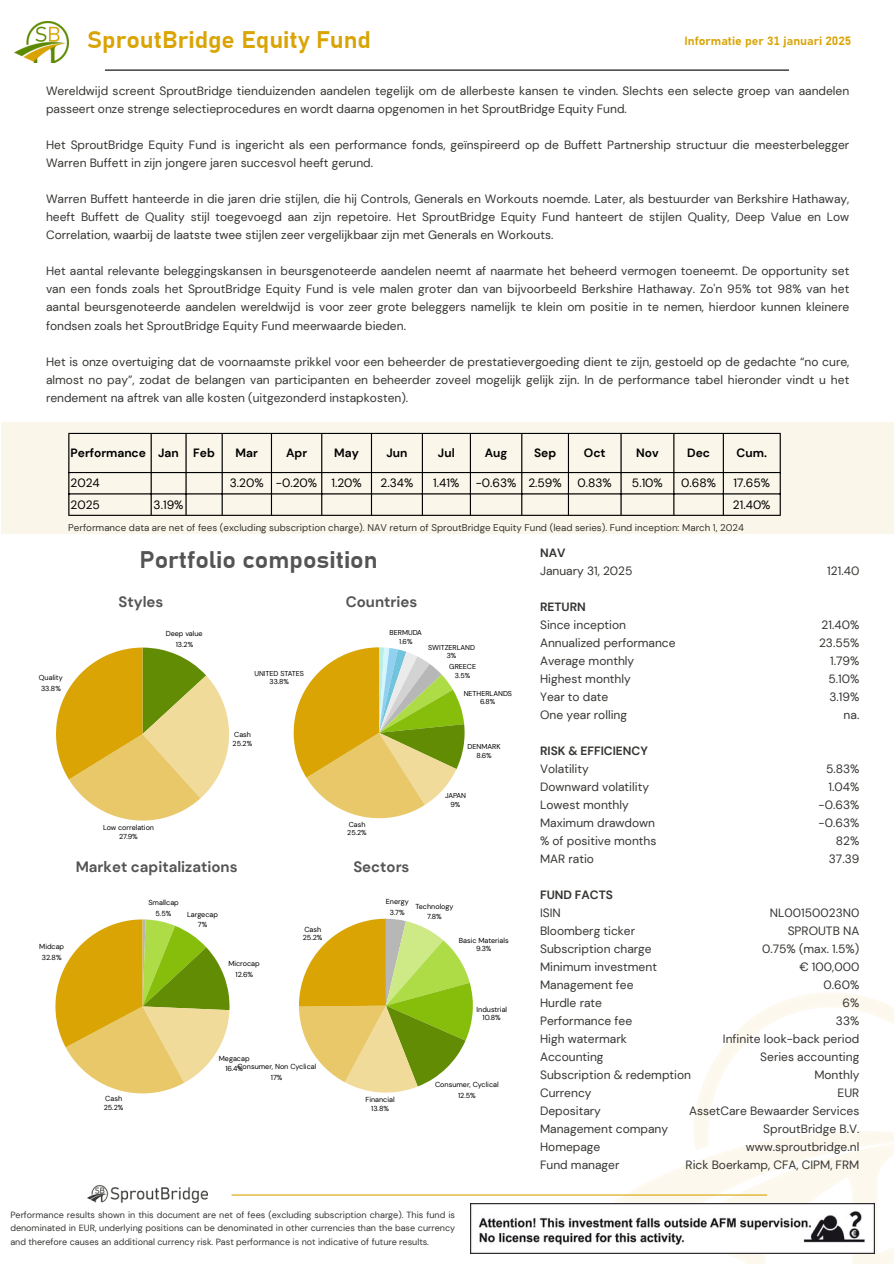
<style>
.page{position:relative;width:894px;height:1264px;background:#fff}
.page>*{position:absolute;margin:0;border:0;box-sizing:border-box;transform-origin:0 0}
.t1{font:700 24px "Grandview";color:#d9a404}
.t2{font:700 24px "Grandview";color:#545454}
.t3{font:700 15px "DM Sans";color:#545454}
.t4{font:12px/18px "DM Sans";color:#363532}
.t5{font:12px "DM Sans";color:#000}
.t6{font:700 12px "DM Sans";color:#000}
.t7{font:700 12px "Grandview";color:#d9a404}
.t8{font:9.75px "DM Sans";color:#363532}
.t9{font:9px/13.5px "DM Sans";color:#363532;text-align:justify}
.t10{font:7.2px/10.5px "DM Sans";color:#000;text-align:center}
.t11{font:7.05px/8.6px "DM Sans";color:#000;text-align:center}
.s1{font-weight:700}
</style>
<div class="page">
<img style="left:614px;top:993px;width:279px;height:270px">
<img style="left:87px;top:1185px;width:120px;height:17px">
<hr style="left:231px;top:1194px;width:536px;height:1px;background:#d9a404">
<div style="left:1px;top:423px;width:892px;height:111px;background:#faf6ea"></div>
<hr style="left:68px;top:434px;width:1px;height:81px;background:#000">
<hr style="left:150px;top:434px;width:2px;height:81px;background:#000">
<hr style="left:185px;top:434px;width:1px;height:81px;background:#000">
<hr style="left:221px;top:434px;width:2px;height:81px;background:#000">
<hr style="left:271px;top:434px;width:1px;height:81px;background:#000">
<hr style="left:321px;top:434px;width:1px;height:81px;background:#000">
<hr style="left:371px;top:434px;width:1px;height:81px;background:#000">
<hr style="left:421px;top:434px;width:2px;height:81px;background:#000">
<hr style="left:469px;top:434px;width:2px;height:81px;background:#000">
<hr style="left:521px;top:434px;width:1px;height:81px;background:#000">
<hr style="left:567px;top:434px;width:2px;height:81px;background:#000">
<hr style="left:620px;top:434px;width:1px;height:81px;background:#000">
<hr style="left:673px;top:434px;width:1px;height:81px;background:#000">
<hr style="left:722px;top:434px;width:1px;height:81px;background:#000">
<hr style="left:779px;top:434px;width:1px;height:81px;background:#000">
<hr style="left:68px;top:433px;width:712px;height:1px;background:#000">
<hr style="left:68px;top:472px;width:712px;height:1px;background:#000">
<hr style="left:68px;top:493px;width:712px;height:1px;background:#000">
<hr style="left:68px;top:515px;width:712px;height:1px;background:#000">
<img style="left:15px;top:22px;width:54px;height:40px">
<img style="left:470px;top:1202px;width:404px;height:51px">
<svg style="left:56px;top:647px;width:173px;height:173px"></svg>
<svg style="left:55px;top:919px;width:174px;height:174px"></svg>
<svg style="left:293px;top:647px;width:172px;height:171px"></svg>
<svg style="left:299px;top:918px;width:174px;height:174px"></svg>
<hr style="left:105px;top:70px;width:683px;height:1px;background:#000001">
<p class="t1" style="left:87px;top:29px;width:285px">SproutBridge Equity Fund</p>
<h5 class="t7" style="left:684px;top:35px;width:168px">Informatie per 31 januari 2025</h5>
<p class="t4" style="left:46px;top:82px;width:804px">Wereldwijd screent SproutBridge tienduizenden aandelen tegelijk om de allerbeste kansen te vinden. Slechts een selecte groep van aandelen passeert onze strenge selectieprocedures en wordt daarna opgenomen in het SproutBridge Equity Fund.</p>
<p class="t4" style="left:46px;top:136px;width:804px">Het SproutBridge Equity Fund is ingericht als een performance fonds, geïnspireerd op de Buffett Partnership structuur die meesterbelegger<br>Warren Buffett in zijn jongere jaren succesvol heeft gerund.</p>
<p class="t4" style="left:46px;top:190px;width:804px;text-align:justify">Warren Buffett hanteerde in die jaren drie stijlen, die hij Controls, Generals en Workouts noemde. Later, als bestuurder van Berkshire Hathaway, heeft Buffett de Quality stijl toegevoegd aan zijn repetoire. Het SproutBridge Equity Fund hanteert de stijlen Quality, Deep Value en Low Correlation, waarbij de laatste twee stijlen zeer vergelijkbaar zijn met Generals en Workouts.</p>
<p class="t4" style="left:46px;top:262px;width:804px;text-align:justify">Het aantal relevante beleggingskansen in beursgenoteerde aandelen neemt af naarmate het beheerd vermogen toeneemt. De opportunity set van een fonds zoals het SproutBridge Equity Fund is vele malen groter dan van bijvoorbeeld Berkshire Hathaway. Zo'n 95% tot 98% van het aantal beursgenoteerde aandelen wereldwijd is voor zeer grote beleggers namelijk te klein om positie in te nemen, hierdoor kunnen kleinere fondsen zoals het SproutBridge Equity Fund meerwaarde bieden.</p>
<h5 class="t4" style="left:46px;top:352px;width:804px;text-align:justify">Het is onze overtuiging dat de voornaamste prikkel voor een beheerder de prestatievergoeding dient te zijn, gestoeld op de gedachte “no cure, almost no pay”, zodat de belangen van participanten en beheerder zoveel mogelijk gelijk zijn. In de performance tabel hieronder vindt u het rendement na aftrek van alle kosten (uitgezonderd instapkosten).</h5>
<p class="t6" style="left:71px;top:445px;width:77px">Performance</p>
<h1 class="t6" style="left:158px;top:445px;width:22px">Jan</h1>
<h4 class="t6" style="left:193px;top:445px;width:23px">Feb</h4>
<p class="t6" style="left:235px;top:445px;width:24px">Mar</p>
<h5 class="t6" style="left:286px;top:445px;width:22px">Apr</h5>
<h5 class="t6" style="left:334px;top:445px;width:26px">May</h5>
<h5 class="t6" style="left:386px;top:445px;width:22px">Jun</h5>
<h5 class="t6" style="left:438px;top:445px;width:18px">Jul</h5>
<h5 class="t6" style="left:484px;top:445px;width:24px">Aug</h5>
<p class="t6" style="left:534px;top:445px;width:24px">Sep</p>
<p class="t6" style="left:583px;top:445px;width:23px">Oct</p>
<p class="t6" style="left:636px;top:445px;width:24px">Nov</p>
<p class="t6" style="left:687px;top:445px;width:24px">Dec</p>
<p class="t6" style="left:736px;top:445px;width:32px">Cum.</p>
<p class="t5" style="left:71px;top:475px;width:31px">2024</p>
<p class="t5" style="left:230px;top:475px;width:35px">3.20%</p>
<p class="t5" style="left:276px;top:475px;width:43px">-0.20%</p>
<p class="t5" style="left:331px;top:475px;width:32px">1.20%</p>
<p class="t5" style="left:380px;top:475px;width:34px">2.34%</p>
<p class="t5" style="left:433px;top:475px;width:28px">1.41%</p>
<p class="t5" style="left:475px;top:475px;width:42px">-0.63%</p>
<p class="t5" style="left:528px;top:475px;width:35px">2.59%</p>
<p class="t5" style="left:577px;top:475px;width:36px">0.83%</p>
<p class="t5" style="left:631px;top:475px;width:32px">5.10%</p>
<p class="t5" style="left:681px;top:475px;width:36px">0.68%</p>
<p class="t5" style="left:733px;top:475px;width:38px">17.65%</p>
<p class="t5" style="left:71px;top:496px;width:31px">2025</p>
<p class="t5" style="left:154px;top:496px;width:31px">3.19%</p>
<p class="t5" style="left:732px;top:496px;width:39px">21.40%</p>
<p class="t4" style="left:540px;top:543px;width:94px"><span class="s1">NAV<br></span>January 31, 2025</p>
<p class="t4" style="left:540px;top:597px;width:137px"><span class="s1">RETURN<br></span>Since inception<br>Annualized performance<br>Average monthly<br>Highest monthly<br>Year to date<br>One year rolling</p>
<p class="t4" style="left:540px;top:741px;width:118px"><span class="s1">RISK &amp; EFFICIENCY<br></span>Volatility<br>Downward volatility<br>Lowest monthly<br>Maximum drawdown % of positive months<br>MAR ratio</p>
<p class="t4" style="left:540px;top:885px;width:152px"><span class="s1">FUND FACTS<br></span>ISIN<br>Bloomberg ticker<br>Subscription charge<br>Minimum investment<br>Management fee<br>Hurdle rate<br>Performance fee<br>High watermark<br>Accounting<br>Subscription &amp; redemption<br>Currency<br>Depositary<br>Management company<br>Homepage<br>Fund manager</p>
<p class="t8" style="left:68px;top:522px;width:677px">Performance data are net of fees (excluding subscription charge). NAV return of SproutBridge Equity Fund (lead series). Fund inception: March 1, 2024</p>
<h1 class="t2" style="left:139px;top:548px;width:239px">Portfolio composition</h1>
<h2 class="t3" style="left:118px;top:592px;width:46px">Styles</h2>
<h5 class="t4" style="left:827px;top:561px;width:34px">121.40</h5>
<p class="t3" style="left:345px;top:592px;width:73px">Countries</p>
<h5 class="t4" style="left:818px;top:615px;width:42px">21.40%<br>23.55%</h5>
<h3 class="t4" style="left:828px;top:651px;width:32px;text-align:right">1.79%<br>5.10%<br>3.19% na.</h3>
<p class="t11" style="left:389px;top:628px;width:34px">BERMUDA<br>1.6%</p>
<p class="t10" style="left:166px;top:628px;width:38px">Deep value<br>13.2%</p>
<p class="t11" style="left:428px;top:643px;width:48px">SWITZERLAND<br>3%</p>
<p class="t11" style="left:449px;top:662px;width:28px">GREECE<br>3.5%</p>
<p class="t11" style="left:254px;top:668px;width:51px">UNITED STATES<br>33.8%</p>
<p class="t10" style="left:39px;top:672px;width:25px;text-align:left">Quality<br>33.8%</p>
<p class="t11" style="left:463px;top:689px;width:50px">NETHERLANDS<br>6.8%</p>
<p class="t10" style="left:232px;top:730px;width:21px;line-height:8.7px;text-align:left">Cash<br>25.2%</p>
<p class="t11" style="left:467px;top:742px;width:34px">DENMARK<br>8.6%</p>
<h3 class="t4" style="left:818px;top:759px;width:42px;text-align:right">5.83%<br>1.04% -0.63%</h3>
<h5 class="t4" style="left:818px;top:813px;width:42px;text-align:right">-0.63%<br>82%<br>37.39</h5>
<p class="t11" style="left:445px;top:791px;width:23px">JAPAN<br>9%</p>
<p class="t11" style="left:347px;top:819px;width:21px;text-align:left">Cash<br>25.2%</p>
<p class="t10" style="left:103px;top:823px;width:52px;line-height:8.7px">Low correlation<br>27.9%</p>
<h2 class="t3" style="left:76px;top:856px;width:163px">Market capitalizations</h2>
<p class="t3" style="left:353px;top:856px;width:58px">Sectors</p>
<p class="t10" style="left:386px;top:896px;width:24px">Energy<br>3.7%</p>
<p class="t10" style="left:148px;top:897px;width:32px">Smallcap<br>5.5%</p>
<p class="t10" style="left:415px;top:901px;width:39px">Technology<br>7.8%</p>
<h5 class="t4" style="left:769px;top:903px;width:91px;text-align:right">NL00150023N0<br>SPROUTB NA</h5>
<h5 class="t4" style="left:685px;top:939px;width:175px;text-align:right">0.75% (max. 1.5%)<br>€ 100,000<br>0.60%<br>6%<br>33%<br>Infinite look-back period<br>Series accounting<br>Monthly<br>EUR<br>AssetCare Bewaarder Services<br>SproutBridge B.V. www.sproutbridge.nl<br>Rick Boerkamp, CFA, CIPM, FRM</h5>
<p class="t10" style="left:187px;top:909px;width:32px">Largecap<br>7%</p>
<p class="t10" style="left:303px;top:924px;width:21px;line-height:8.7px;text-align:left">Cash<br>25.2%</p>
<p class="t10" style="left:458px;top:935px;width:51px;line-height:8.7px">Basic Materials<br>9.3%</p>
<p class="t10" style="left:39px;top:941px;width:26px">Midcap<br>32.8%</p>
<p class="t10" style="left:228px;top:958px;width:33px">Microcap<br>12.6%</p>
<p class="t10" style="left:476px;top:1004px;width:32px;line-height:8.7px">Industrial<br>10.8%</p>
<p class="t10" style="left:219px;top:1053px;width:32px">Megacap<br>16.4%</p>
<p class="t10" style="left:237px;top:1061px;width:80px">Consumer, Non Cyclical<br>17%</p>
<p class="t10" style="left:435px;top:1079px;width:65px">Consumer, Cyclical<br>12.5%</p>
<p class="t10" style="left:104px;top:1093px;width:21px;line-height:8.7px;text-align:left">Cash<br>25.2%</p>
<p class="t10" style="left:365px;top:1095px;width:31px;line-height:8.7px">Financial<br>13.8%</p>
<h5 class="t9" style="left:10px;top:1207px;width:446px">Performance results shown in this document are net of fees (excluding subscription charge). This fund is denominated in EUR, underlying positions can be denominated in other currencies than the base currency and therefore causes an additional currency risk. Past performance is not indicative of future results.</h5>
</div>
